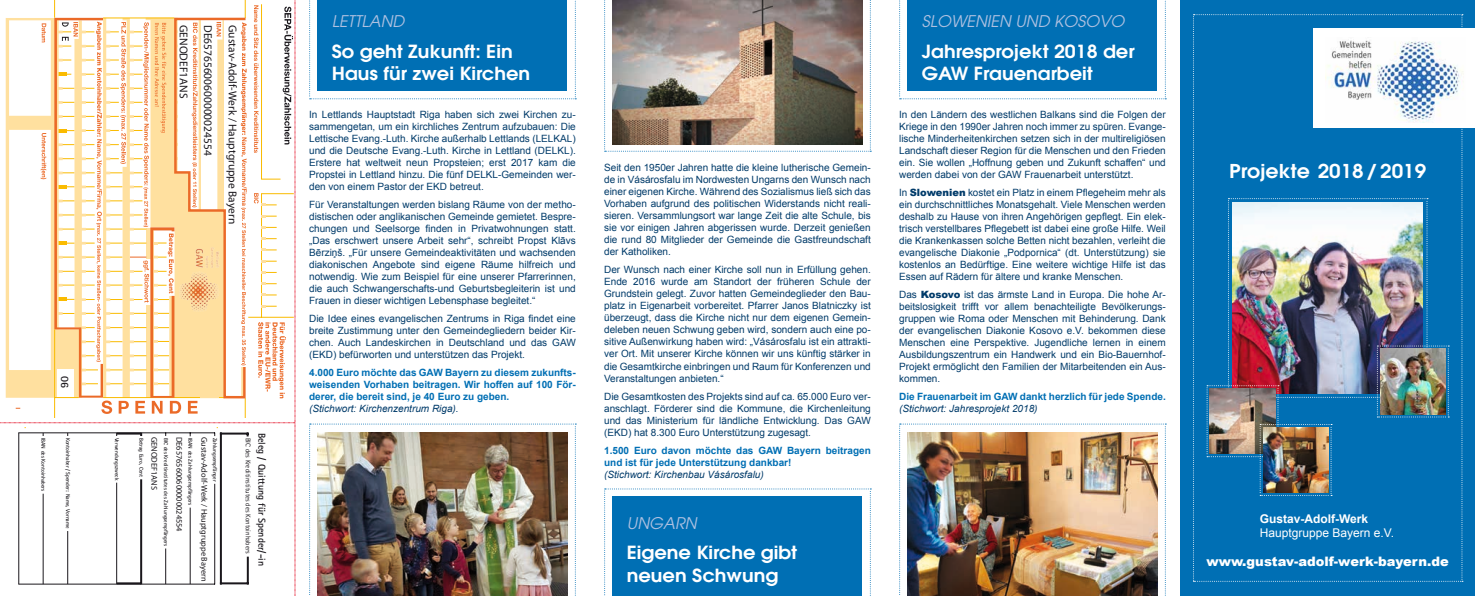
<style>
.page{position:relative;width:1475px;height:596px;background:#fff}
.page>*{position:absolute;margin:0;border:0;box-sizing:border-box;transform-origin:0 0}
.t1{font:600 19px "Avant Garde CE";color:#fff;scale:1.08 1}
.t2{font:600 18px/22.4px "Avant Garde CE";color:#fff;scale:1.08 1}
.t3{font:italic 16px "Avant Garde CE";color:#afc1e1}
.t4{font:900 13px "Arial";color:#fff}
.t5{font:12px "Arial";color:#fff}
.t6{font:700 12px "Arial";color:#fff}
.t7{font:11.5px "OCRB";color:#1a171c}
.t8{font:11.5px "Myriad";color:#1a171c}
.t9{font:11.4px "OCRB";color:#1a171c}
.t10{font:11.4px "Myriad";color:#1a171c}
.t11{font:11.2px "Rotis Sans Serif Bold 65";color:#1a171c}
.t12{font:10px/12px "Arial";color:#003b6a;text-align:justify}
.t13{font:700 10px/12px "Arial";color:#006fb4;text-align:justify}
.t14{font:italic 10px "Arial";color:#003b6a}
.t15{font:10px "Rotis Sans Serif Bold 65";color:#1a171c}
.t16{font:8.3px "OCRB";color:#1a171c}
.t17{font:8.3px "Myriad";color:#1a171c}
.t18{font:8.2px "Myriad";color:#1a171c}
.t19{font:7px "Rotis Sans Serif 55";color:#1a171c}
.t20{font:5.5px "Rotis Sans Serif Bold 65";color:#1a171c}
.s1{font-weight:900}
</style>
<div class="page">
<div style="left:1179px;top:0;width:295px;height:595px;background:#006fb4"></div>
<svg style="left:0;top:0;width:296px;height:595px"></svg>
<img style="left:177px;top:241px;width:46px;height:73px">
<div style="left:1313px;top:28px;width:161px;height:100px;background:#fff"></div>
<img style="left:1193px;top:14px;width:269px;height:567px">
<img style="left:1262px;top:427px;width:65px;height:65px">
<svg style="left:309px;top:423px;width:267px;height:173px"></svg>
<svg style="left:899px;top:423px;width:267px;height:173px"></svg>
<svg style="left:309px;top:0;width:267px;height:99px"></svg>
<img style="left:317px;top:432px;width:250px;height:163px">
<div style="left:317px;top:0;width:250px;height:91px;background:#006fb4"></div>
<svg style="left:604px;top:0;width:267px;height:152px"></svg>
<img style="left:612px;top:0;width:250px;height:145px">
<svg style="left:604px;top:488px;width:267px;height:108px"></svg>
<div style="left:612px;top:496px;width:250px;height:99px;background:#006fb4"></div>
<svg style="left:899px;top:0;width:267px;height:99px"></svg>
<img style="left:907px;top:432px;width:250px;height:163px">
<div style="left:907px;top:0;width:250px;height:91px;background:#006fb4"></div>
<p class="t10" style="left:189px;top:25px;width:75px;rotate:90deg">GENODEF1ANS</p>
<p class="t10" style="left:214px;top:25px;width:132px;rotate:90deg">DE65765600600000024554</p>
<p class="t9" style="left:240px;top:25px;width:200px;rotate:90deg">Gustav-Adolf-Werk / Hauptgruppe Bayern</p>
<p class="t8" style="left:185px;top:27px;width:133px;rotate:90deg">DE65765600600000024554</p>
<p class="t7" style="left:212px;top:27px;width:202px;rotate:90deg">Gustav-Adolf-Werk / Hauptgruppe Bayern</p>
<p class="t11" style="left:72px;top:376px;width:14px;rotate:90deg">06</p>
<p class="t18" style="left:187px;top:431px;width:54px;rotate:90deg">GENODEF1ANS</p>
<p class="t18" style="left:212px;top:431px;width:95px;rotate:90deg">DE65765600600000024554</p>
<p class="t20" style="left:47px;top:437px;width:55px;rotate:90deg">IBAN des Kontoinhabers</p>
<p class="t17" style="left:158px;top:436px;width:55px;rotate:90deg">GENODEF1ANS</p>
<p class="t17" style="left:183px;top:436px;width:96px;rotate:90deg">DE65765600600000024554</p>
<p class="t16" style="left:209px;top:436px;width:146px;rotate:90deg">Gustav-Adolf-Werk / Hauptgruppe Bayern</p>
<p class="t20" style="left:120px;top:437px;width:44px;rotate:90deg">Verwendungszweck</p>
<p class="t20" style="left:145px;top:437px;width:41px;rotate:90deg">Betrag Euro, Cent</p>
<p class="t20" style="left:218px;top:437px;width:45px;rotate:90deg">Zahlungsempfänger</p>
<p class="t20" style="left:71px;top:437px;width:92px;rotate:90deg">Kontoinhaber / Spender: Name, Vorname</p>
<p class="t20" style="left:169px;top:437px;width:110px;rotate:90deg">BIC des Kreditinstitutes des Zahlungsempfängers</p>
<p class="t20" style="left:194px;top:437px;width:69px;rotate:90deg">IBAN des Zahlungsempfängers</p>
<p class="t15" style="left:268px;top:432px;width:135px;rotate:90deg">Beleg / Quittung für Spender/-in</p>
<p class="t19" style="left:252px;top:437px;width:117px;rotate:90deg">BIC des Kreditinstitutes des Kontoinhabers</p>
<h3 class="t3" style="left:332px;top:12px;width:74px">LETTLAND</h3>
<h2 class="t2" style="left:332px;top:40px;width:185px">So geht Zukunft: Ein<br>Haus für zwei Kirchen</h2>
<p class="t12" style="left:309px;top:109px;width:268px">In Lettlands Hauptstadt Riga haben sich zwei Kirchen zu&shy;sammengetan, um ein kirchliches Zentrum aufzubauen: Die Lettische Evang.-Luth. Kirche außerhalb Lettlands (LELKAL) und die Deutsche Evang.-Luth. Kirche in Lettland (DELKL).<br>Erstere hat weltweit neun Propsteien; erst 2017 kam die Propstei in Lettland hinzu. Die fünf DELKL-Gemeinden wer&shy;den von einem Pastor der EKD betreut.</p>
<p class="t12" style="left:309px;top:199px;width:268px">Für Veranstaltungen werden bislang Räume von der metho&shy;distischen oder anglikanischen Gemeinde gemietet. Bespre&shy;chungen und Seelsorge finden in Privatwohnungen statt. „Das erschwert unsere Arbeit sehr“, schreibt Propst Klāvs Bērziņš. „Für unsere Gemeindeaktivitäten und wachsenden diakonischen Angebote sind eigene Räume hilfreich und notwendig. Wie zum Beispiel für eine unserer Pfarrerinnen, die auch Schwangerschafts-und Geburtsbegleiterin ist und Frauen in dieser wichtigen Lebensphase begleitet.“</p>
<p class="t12" style="left:309px;top:313px;width:268px">Die Idee eines evangelischen Zentrums in Riga findet eine breite Zustimmung unter den Gemeindegliedern beider Kir&shy;chen. Auch Landeskirchen in Deutschland und das GAW (EKD) befürworten und unterstützen das Projekt.</p>
<p class="t13" style="left:309px;top:367px;width:268px">4.000 Euro möchte das GAW Bayern zu diesem zukunfts&shy;weisenden Vorhaben beitragen. Wir hoffen auf 100 För&shy;derer, die bereit sind, je 40 Euro zu geben.</p>
<p class="t14" style="left:309px;top:402px;width:151px">(Stichwort: Kirchenzentrum Riga).</p>
<p class="t12" style="left:604px;top:162px;width:268px">Seit den 1950er Jahren hatte die kleine lutherische Gemein&shy;de in Vásárosfalu im Nordwesten Ungarns den Wunsch nach einer eigenen Kirche. Während des Sozialismus ließ sich das Vorhaben aufgrund des politischen Widerstands nicht reali&shy;sieren. Versammlungsort war lange Zeit die alte Schule, bis sie vor einigen Jahren abgerissen wurde. Derzeit genießen die rund 80 Mitglieder der Gemeinde die Gastfreundschaft der Katholiken.</p>
<p class="t12" style="left:604px;top:264px;width:268px">Der Wunsch nach einer Kirche soll nun in Erfüllung gehen.<br>Ende 2016 wurde am Standort der früheren Schule der Grundstein gelegt. Zuvor hatten Gemeindeglieder den Bau&shy;platz in Eigenarbeit vorbereitet. Pfarrer Janos Blatniczky ist überzeugt, dass die Kirche nicht nur dem eigenen Gemein&shy;deleben neuen Schwung geben wird, sondern auch eine po&shy;sitive Außenwirkung haben wird: „Vásárosfalu ist ein attrakti&shy;ver Ort. Mit unserer Kirche können wir uns künftig stärker in die Gesamtkirche einbringen und Raum für Konferenzen und Veranstaltungen anbieten.“</p>
<p class="t12" style="left:604px;top:390px;width:268px">Die Gesamtkosten des Projekts sind auf ca. 65.000 Euro ver&shy;anschlagt. Förderer sind die Kommune, die Kirchenleitung und das Ministerium für ländliche Entwicklung. Das GAW (EKD) hat 8.300 Euro Unterstützung zugesagt.</p>
<p class="t13" style="left:604px;top:444px;width:268px">1.500 Euro davon möchte das GAW Bayern beitragen und ist für jede Unterstützung dankbar!</p>
<p class="t14" style="left:604px;top:467px;width:161px">(Stichwort: Kirchenbau Vásárosfalu)</p>
<h3 class="t3" style="left:626px;top:513px;width:71px">UNGARN</h3>
<h2 class="t2" style="left:626px;top:541px;width:159px">Eigene Kirche gibt neuen Schwung</h2>
<h3 class="t3" style="left:921px;top:12px;width:204px">SLOWENIEN UND KOSOVO</h3>
<h2 class="t2" style="left:921px;top:39px;width:198px">Jahresprojekt 2018 der<br>GAW Frauenarbeit</h2>
<p class="t12" style="left:899px;top:109px;width:268px">In den Ländern des westlichen Balkans sind die Folgen der Kriege in den 1990er Jahren noch immer zu spüren. Evange&shy;lische Minderheitenkirchen setzen sich in der multireligiösen Landschaft dieser Region für die Menschen und den Frieden ein. Sie wollen „Hoffnung geben und Zukunft schaffen“ und werden dabei von der GAW Frauenarbeit unterstützt.</p>
<p class="t12" style="left:899px;top:187px;width:268px">In <span class="s1">Slowenien</span> kostet ein Platz in einem Pflegeheim mehr als ein durchschnittliches Monatsgehalt. Viele Menschen werden deshalb zu Hause von ihren Angehörigen gepflegt. Ein elek&shy;trisch verstellbares Pflegebett ist dabei eine große Hilfe. Weil die Krankenkassen solche Betten nicht bezahlen, verleiht die evangelische Diakonie „Podpornica“ (dt. Unterstützung) sie kostenlos an Bedürftige. Eine weitere wichtige Hilfe ist das Essen auf Rädern für ältere und kranke Menschen.</p>
<p class="t12" style="left:899px;top:289px;width:268px">Das <span class="s1">Kosovo</span> ist das ärmste Land in Europa. Die hohe Ar&shy;beitslosigkeit trifft vor allem benachteiligte Bevölkerungs&shy;gruppen wie Roma oder Menschen mit Behinderung. Dank der evangelischen Diakonie Kosovo e.V. bekommen diese Menschen eine Perspektive. Jugendliche lernen in einem Ausbildungszentrum ein Handwerk und ein Bio-Bauernhof-Projekt ermöglicht den Familien der Mitarbeitenden ein Aus&shy;kommen.</p>
<p class="t13" style="left:899px;top:391px;width:268px">Die Frauenarbeit im GAW dankt herzlich für jede Spende.</p>
<p class="t14" style="left:899px;top:402px;width:140px">(Stichwort: Jahresprojekt 2018)</p>
<h1 class="t1" style="left:1228px;top:158px;width:184px">Projekte 2018 / 2019</h1>
<p class="t6" style="left:1259px;top:510px;width:110px">Gustav-Adolf-Werk</p>
<p class="t5" style="left:1259px;top:525px;width:136px">Hauptgruppe Bayern e.V.</p>
<h3 class="t4" style="left:1206px;top:551px;width:244px">www.gustav-adolf-werk-bayern.de</h3>
</div>
